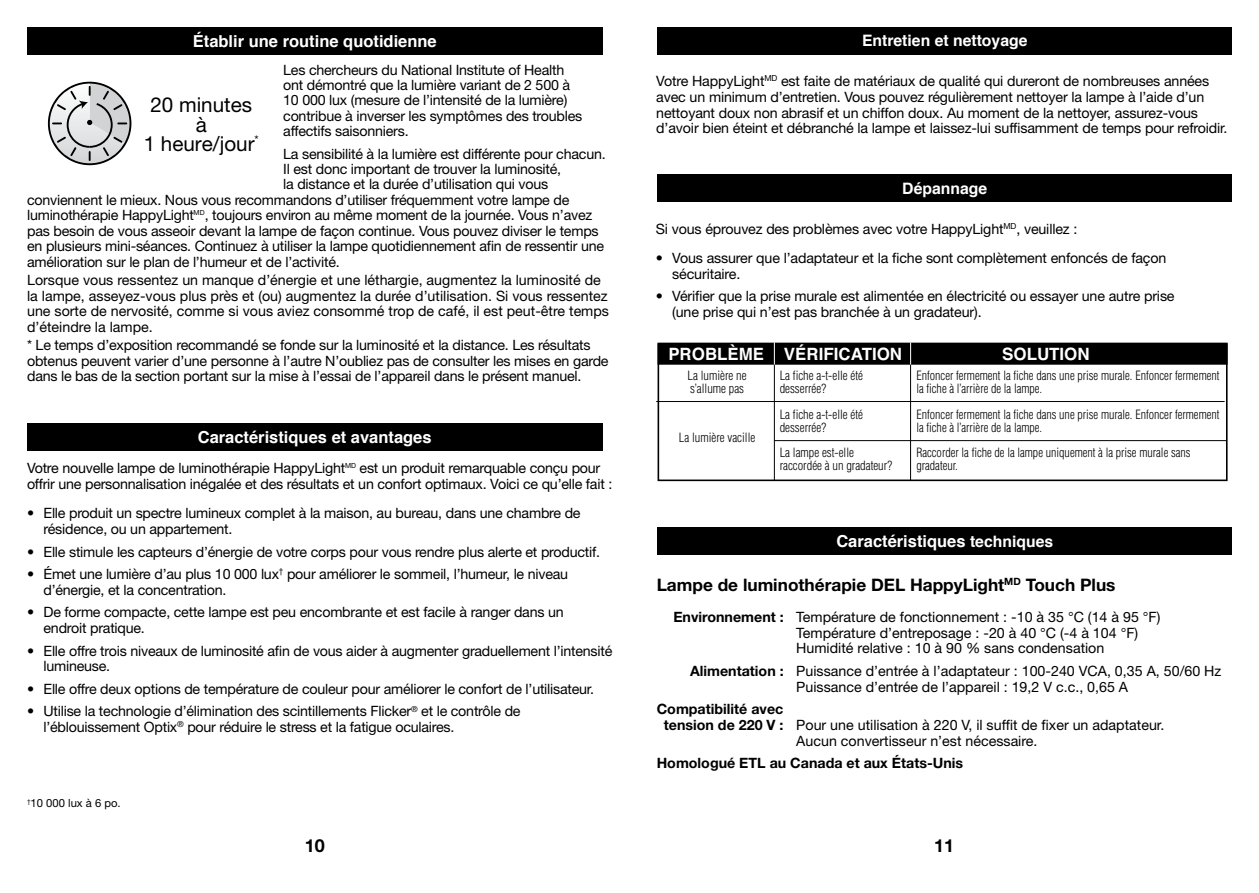
<style>
.page{position:relative;width:1259px;height:893px;background:#fff}
.page>*{position:absolute;margin:0;border:0;box-sizing:border-box;transform-origin:0 0}
.t1{font:20.55px/19.8px "Helvetica Neue LT Std";color:#000;text-align:center}
.t2{font:700 18px "Helvetica Neue LT Std";color:#000}
.t3{font:700 17.25px "Helvetica Neue LT Std";color:#000}
.t4{font:700 16.95px "Helvetica";color:#fff}
.t5{font:700 16.5px "Helvetica";color:#fff}
.t6{font:700 15.75px "Helvetica";color:#fff}
.t7{font:14.25px/15.8px "Helvetica Neue LT Std";letter-spacing:-.015em;color:#000}
.t8{font:700 14.25px "Helvetica Neue LT Std";color:#000}
.t9{font:300 condensed 12.45px/13.4px "Helvetica";color:#000}
.t10{font:11.25px "Helvetica Neue LT Std";color:#000}
.s1{font-size:15.75px}
.s2{font-weight:700}
</style>
<div class="page">
<div style="left:657px;top:27px;width:575px;height:27px;background:#000"></div>
<div style="left:657px;top:174px;width:575px;height:27px;background:#000"></div>
<div style="left:657px;top:527px;width:575px;height:27px;background:#000"></div>
<div style="left:658px;top:343px;width:568px;height:21px;background:#000"></div>
<div style="left:657px;top:343px;width:570px;height:22px;border:2px solid #000"></div>
<div style="left:657px;top:343px;width:570px;height:138px;border:2px solid #000"></div>
<hr style="left:774px;top:344px;width:1px;height:136px;background:#000">
<hr style="left:910px;top:344px;width:1px;height:136px;background:#000">
<hr style="left:656px;top:401px;width:568px;height:1px;background:#000">
<hr style="left:774px;top:440px;width:452px;height:1px;background:#000">
<svg style="left:774px;top:342px;width:1px;height:23px"></svg>
<svg style="left:910px;top:342px;width:1px;height:23px"></svg>
<div style="left:27px;top:28px;width:575px;height:27px;background:#000"></div>
<svg style="left:48px;top:82px;width:83px;height:83px"></svg>
<div style="left:27px;top:424px;width:575px;height:27px;background:#000"></div>
<p class="t5" style="left:193px;top:28px;width:245px">Établir une routine quotidienne</p>
<p class="t7" style="left:283px;top:62px;width:300px">Les chercheurs du National Institute of Health ont démontré que la lumière variant de 2 500 à 10 000 lux (mesure de l’intensité de la lumière) contribue à inverser les symptômes des troubles affectifs saisonniers.</p>
<p class="t7" style="left:283px;top:145px;width:324px">La sensibilité à la lumière est différente pour chacun.</p>
<p class="t7" style="left:283px;top:161px;width:279px">Il est donc important de trouver la luminosité,</p>
<p class="t7" style="left:283px;top:176px;width:266px">la distance et la durée d’utilisation qui vous</p>
<p class="t7" style="left:27px;top:192px;width:544px">conviennent le mieux. Nous vous recommandons d’utiliser fréquemment votre lampe de</p>
<p class="t7" style="left:27px;top:207px;width:567px">luminothérapie HappyLight<sup>MD</sup>, toujours environ au même moment de la journée. Vous n’avez</p>
<p class="t7" style="left:27px;top:223px;width:573px">pas besoin de vous asseoir devant la lampe de façon continue. Vous pouvez diviser le temps</p>
<p class="t7" style="left:27px;top:238px;width:578px">en plusieurs mini-séances. Continuez à utiliser la lampe quotidiennement afin de ressentir une</p>
<p class="t7" style="left:27px;top:254px;width:314px">amélioration sur le plan de l’humeur et de l’activité.</p>
<p class="t7" style="left:27px;top:272px;width:583px">Lorsque vous ressentez un manque d’énergie et une léthargie, augmentez la luminosité de la lampe, asseyez-vous plus près et (ou) augmentez la durée d’utilisation. Si vous ressentez une sorte de nervosité, comme si vous aviez consommé trop de café, il est peut-être temps d’éteindre la lampe.</p>
<p class="t7" style="left:27px;top:337px;width:583px">* Le temps d’exposition recommandé se fonde sur la luminosité et la distance. Les résultats obtenus peuvent varier d’une personne à l’autre N’oubliez pas de consulter les mises en garde dans le bas de la section portant sur la mise à l’essai de l’appareil dans le présent manuel.</p>
<h1 class="t1" style="left:144px;top:94px;width:116px">20 minutes à<br>1 heure/jour<sup>*</sup></h1>
<p class="t5" style="left:198px;top:424px;width:235px">Caractéristiques et avantages</p>
<p class="t7" style="left:27px;top:460px;width:587px">Votre nouvelle lampe de luminothérapie HappyLight<sup>MD</sup> est un produit remarquable conçu pour offrir une personnalisation inégalée et des résultats et un confort optimaux. Voici ce qu’elle fait :</p>
<p class="t7" style="left:44px;top:505px;width:538px;text-indent:-17px">• Elle produit un spectre lumineux complet à la maison, au bureau, dans une chambre de résidence, ou un appartement.</p>
<p class="t7" style="left:27px;top:543px;width:574px">• Elle stimule les capteurs d’énergie de votre corps pour vous rendre plus alerte et productif.</p>
<p class="t7" style="left:44px;top:566px;width:526px;text-indent:-17px">• Émet une lumière d’au plus 10 000 lux<sup>†</sup> pour améliorer le sommeil, l’humeur, le niveau d’énergie, et la concentration.</p>
<p class="t7" style="left:44px;top:604px;width:522px;text-indent:-17px">• De forme compacte, cette lampe est peu encombrante et est facile à ranger dans un endroit pratique.</p>
<p class="t7" style="left:44px;top:642px;width:570px;text-indent:-17px">• Elle offre trois niveaux de luminosité afin de vous aider à augmenter graduellement l’intensité lumineuse.</p>
<p class="t7" style="left:27px;top:681px;width:568px">• Elle offre deux options de température de couleur pour améliorer le confort de l’utilisateur.</p>
<p class="t7" style="left:44px;top:703px;width:478px;text-indent:-16px">• Utilise la technologie d’élimination des scintillements Flicker<sup>®</sup> et le contrôle de l’éblouissement Optix<sup>®</sup> pour réduire le stress et la fatigue oculaires.</p>
<p class="t10" style="left:27px;top:797px;width:95px"><sup>†</sup>10 000 lux à 6 po.</p>
<p class="t6" style="left:862px;top:28px;width:167px">Entretien et nettoyage</p>
<p class="t7" style="left:656px;top:73px;width:573px">Votre HappyLight<sup>MD</sup> est faite de matériaux de qualité qui dureront de nombreuses années avec un minimum d’entretien. Vous pouvez régulièrement nettoyer la lampe à l’aide d’un nettoyant doux non abrasif et un chiffon doux. Au moment de la nettoyer, assurez-vous d’avoir bien éteint et débranché la lampe et laissez-lui suffisamment de temps pour refroidir.</p>
<p class="t6" style="left:902px;top:175px;width:86px">Dépannage</p>
<p class="t7" style="left:656px;top:221px;width:423px">Si vous éprouvez des problèmes avec votre HappyLight<sup>MD</sup>, veuillez :</p>
<p class="t7" style="left:672px;top:250px;width:496px;text-indent:-17px">• Vous assurer que l’adaptateur et la fiche sont complètement enfoncés de façon sécuritaire.</p>
<p class="t7" style="left:672px;top:288px;width:504px;text-indent:-17px">• Vérifier que la prise murale est alimentée en électricité ou essayer une autre prise (une prise qui n’est pas branchée à un gradateur).</p>
<p class="t4" style="left:668px;top:342px;width:235px">PROBLÈME VÉRIFICATION</p>
<p class="t4" style="left:1002px;top:342px;width:89px">SOLUTION</p>
<p class="t9" style="left:687px;top:368px;width:61px">La lumière ne s’allume pas</p>
<p class="t9" style="left:679px;top:431px;width:78px">La lumière vacille</p>
<p class="t9" style="left:779px;top:368px;width:85px">La fiche a-t-elle été desserrée?</p>
<p class="t9" style="left:779px;top:407px;width:85px">La fiche a-t-elle été desserrée?</p>
<p class="t9" style="left:779px;top:446px;width:114px">La lampe est-elle raccordée à un gradateur?</p>
<p class="t9" style="left:916px;top:368px;width:305px">Enfoncer fermement la fiche dans une prise murale. Enfoncer fermement la fiche à l’arrière de la lampe.</p>
<p class="t9" style="left:916px;top:407px;width:305px">Enfoncer fermement la fiche dans une prise murale. Enfoncer fermement la fiche à l’arrière de la lampe.</p>
<p class="t9" style="left:916px;top:446px;width:276px">Raccorder la fiche de la lampe uniquement à la prise murale sans gradateur.</p>
<p class="t5" style="left:836px;top:528px;width:218px">Caractéristiques <span class="s1">techniques</span></p>
<p class="t3" style="left:657px;top:574px;width:460px">Lampe de luminothérapie DEL HappyLight<sup>MD</sup> Touch Plus</p>
<p class="t7" style="left:796px;top:609px;width:366px;text-indent:-123px"><span class="s2">Environnement :</span> Température de fonctionnement : -10 à 35 °C (14 à 95 °F)<br>Température d’entreposage : -20 à 40 °C (-4 à 104 °F)<br>Humidité relative : 10 à 90 % sans condensation</p>
<p class="t7" style="left:796px;top:663px;width:426px;text-indent:-106px"><span class="s2">Alimentation :</span> Puissance d’entrée à l’adaptateur : 100-240 VCA, 0,35 A, 50/60 Hz<br>Puissance d’entrée de l’appareil : 19,2 V c.c., 0,65 A</p>
<p class="t8" style="left:657px;top:700px;width:128px">Compatibilité avec</p>
<p class="t7" style="left:664px;top:717px;width:502px"><span class="s2">tension de 220 V :</span> Pour une utilisation à 220 V, il suffit de fixer un adaptateur.</p>
<p class="t7" style="left:796px;top:732px;width:243px">Aucun convertisseur n’est nécessaire.</p>
<p class="t8" style="left:657px;top:754px;width:308px">Homologué ETL au Canada et aux États-Unis</p>
<p class="t2" style="left:305px;top:834px;width:22px">10</p>
<p class="t2" style="left:934px;top:834px;width:22px">11</p>
</div>
